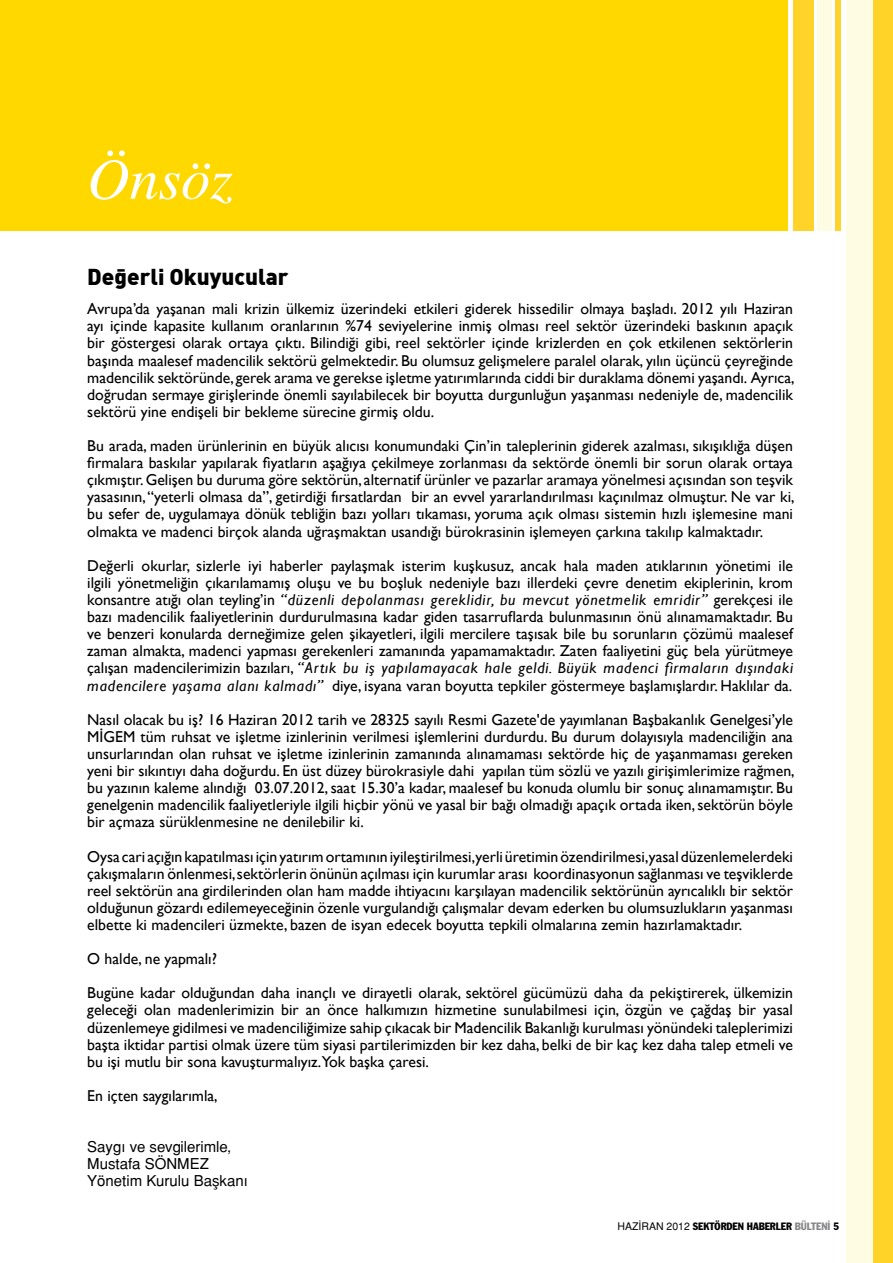
<style>
.page{position:relative;width:893px;height:1263px;background:#fff}
.page>*{position:absolute;margin:0;border:0;box-sizing:border-box;transform-origin:0 0}
.t1{font:italic 58.2px "Times";color:#fff}
.t2{font:900 22.5px "DI Nbek";color:#000}
.t3{font:15.75px/17.1px "Gill Sans";color:#000;text-align:justify}
.t4{font:15px/17.1px "Helvetica Normal Tr";color:#000}
.t5{font:condensed 10.5px "Franklin Gothic Std";color:#000}
.s1{font-style:italic}
.s2{font-family:"Helvetica Normal Tr";font-stretch:normal}
.s3{color:#87888a}
</style>
<div class="page">
<div style="left:846px;top:0;width:28px;height:1263px;background:#fffce4"></div>
<div style="left:874px;top:0;width:19px;height:1263px;background:#ffd327"></div>
<div style="left:0;top:0;width:788px;height:231px;background:#ffd800"></div>
<div style="left:793px;top:0;width:20px;height:231px;background:#ffd327"></div>
<div style="left:817px;top:0;width:14px;height:231px;background:#fffce4"></div>
<div style="left:835px;top:0;width:5px;height:231px;background:#ffd327"></div>
<h1 class="t1" style="left:87px;top:143px;width:147px">Önsöz</h1>
<h2 class="t2" style="left:87px;top:262px;width:203px">Değerli Okuyucular</h2>
<p class="t3" style="left:87px;top:300px;width:709px">Avrupa’da yaşanan mali krizin ülkemiz üzerindeki etkileri giderek hissedilir olmaya başladı. 2012 yılı Haziran ayı içinde kapasite kullanım oranlarının %74 seviyelerine inmiş olması reel sektör üzerindeki baskının apaçık bir göstergesi olarak ortaya çıktı. Bilindiği gibi, reel sektörler içinde krizlerden en çok etkilenen sektörlerin başında maalesef madencilik sektörü gelmektedir. Bu olumsuz gelişmelere paralel olarak, yılın üçüncü çeyreğinde madencilik sektöründe, gerek arama ve gerekse işletme yatırımlarında ciddi bir duraklama dönemi yaşandı. Ayrıca, doğrudan sermaye girişlerinde önemli sayılabilecek bir boyutta durgunluğun yaşanması nedeniyle de, madencilik sektörü yine endişeli bir bekleme sürecine girmiş oldu.</p>
<p class="t3" style="left:87px;top:437px;width:709px">Bu arada, maden ürünlerinin en büyük alıcısı konumundaki Çin’in taleplerinin giderek azalması, sıkışıklığa düşen firmalara baskılar yapılarak fiyatların aşağıya çekilmeye zorlanması da sektörde önemli bir sorun olarak ortaya çıkmıştır. Gelişen bu duruma göre sektörün, alternatif ürünler ve pazarlar aramaya yönelmesi açısından son teşvik yasasının, “yeterli olmasa da”, getirdiği fırsatlardan bir an evvel yararlandırılması kaçınılmaz olmuştur. Ne var ki, bu sefer de, uygulamaya dönük tebliğin bazı yolları tıkaması, yoruma açık olması sistemin hızlı işlemesine mani olmakta ve madenci birçok alanda uğraşmaktan usandığı bürokrasinin işlemeyen çarkına takılıp kalmaktadır.</p>
<p class="t3" style="left:87px;top:557px;width:707px">Değerli okurlar, sizlerle iyi haberler paylaşmak isterim kuşkusuz, ancak hala maden atıklarının yönetimi ile ilgili yönetmeliğin çıkarılamamış oluşu ve bu boşluk nedeniyle bazı illerdeki çevre denetim ekiplerinin, krom konsantre atığı olan teyling’in <span class="s1">“düzenli depolanması gereklidir, bu mevcut yönetmelik emridir”</span> gerekçesi ile bazı madencilik faaliyetlerinin durdurulmasına kadar giden tasarruflarda bulunmasının önü alınamamaktadır. Bu ve benzeri konularda derneğimize gelen şikayetleri, ilgili mercilere taşısak bile bu sorunların çözümü maalesef zaman almakta, madenci yapması gerekenleri zamanında yapamamaktadır. Zaten faaliyetini güç bela yürütmeye çalışan madencilerimizin bazıları, <span class="s1">“Artık bu iş yapılamayacak hale geldi. Büyük madenci firmaların dışındaki madencilere yaşama alanı kalmadı”</span> diye, isyana varan boyutta tepkiler göstermeye başlamışlardır. Haklılar da.</p>
<p class="t3" style="left:87px;top:711px;width:709px">Nasıl olacak bu iş? 16 Haziran 2012 tarih ve 28325 sayılı Resmi Gazete'de yayımlanan Başbakanlık Genelgesi’yle MİGEM tüm ruhsat ve işletme izinlerinin verilmesi işlemlerini durdurdu. Bu durum dolayısıyla madenciliğin ana unsurlarından olan ruhsat ve işletme izinlerinin zamanında alınamaması sektörde hiç de yaşanmaması gereken yeni bir sıkıntıyı daha doğurdu. En üst düzey bürokrasiyle dahi yapılan tüm sözlü ve yazılı girişimlerimize rağmen, bu yazının kaleme alındığı 03.07.2012, saat 15.30’a kadar, maalesef bu konuda olumlu bir sonuç alınamamıştır. Bu genelgenin madencilik faaliyetleriyle ilgili hiçbir yönü ve yasal bir bağı olmadığı apaçık ortada iken, sektörün böyle bir açmaza sürüklenmesine ne denilebilir ki.</p>
<p class="t3" style="left:87px;top:847px;width:707px">Oysa cari açığın kapatılması için yatırım ortamının iyileştirilmesi,yerli üretimin özendirilmesi,yasal düzenlemelerdeki çakışmaların önlenmesi, sektörlerin önünün açılması için kurumlar arası koordinasyonun sağlanması ve teşviklerde reel sektörün ana girdilerinden olan ham madde ihtiyacını karşılayan madencilik sektörünün ayrıcalıklı bir sektör olduğunun gözardı edilemeyeceğinin özenle vurgulandığı çalışmalar devam ederken bu olumsuzlukların yaşanması elbette ki madencileri üzmekte, bazen de isyan edecek boyutta tepkili olmalarına zemin hazırlamaktadır.</p>
<p class="t3" style="left:87px;top:942px;width:707px;line-height:34.2px">O halde, ne yapmalı?<br>Bugüne kadar olduğundan daha inançlı ve dirayetli olarak, sektörel gücümüzü daha da pekiştirerek, ülkemizin</p>
<p class="t3" style="left:87px;top:1001px;width:707px">geleceği olan madenlerimizin bir an önce halkımızın hizmetine sunulabilmesi için, özgün ve çağdaş bir yasal düzenlemeye gidilmesi ve madenciliğimize sahip çıkacak bir Madencilik Bakanlığı kurulması yönündeki taleplerimizi başta iktidar partisi olmak üzere tüm siyasi partilerimizden bir kez daha, belki de bir kaç kez daha talep etmeli ve bu işi mutlu bir sona kavuşturmalıyız.Yok başka çaresi.</p>
<p class="t3" style="left:87px;top:1087px;width:132px">En içten saygılarımla,</p>
<p class="t4" style="left:87px;top:1138px;width:162px">Saygı ve sevgilerimle,<br>Mustafa SÖNMEZ<br>Yönetim Kurulu Başkanı</p>
<p class="t5" style="left:618px;top:1219px;width:223px"><span class="s2">HAZİRAN 2012</span> SEKTÖRDEN HABERLER <span class="s3">BÜLTENİ</span> 5</p>
</div>
